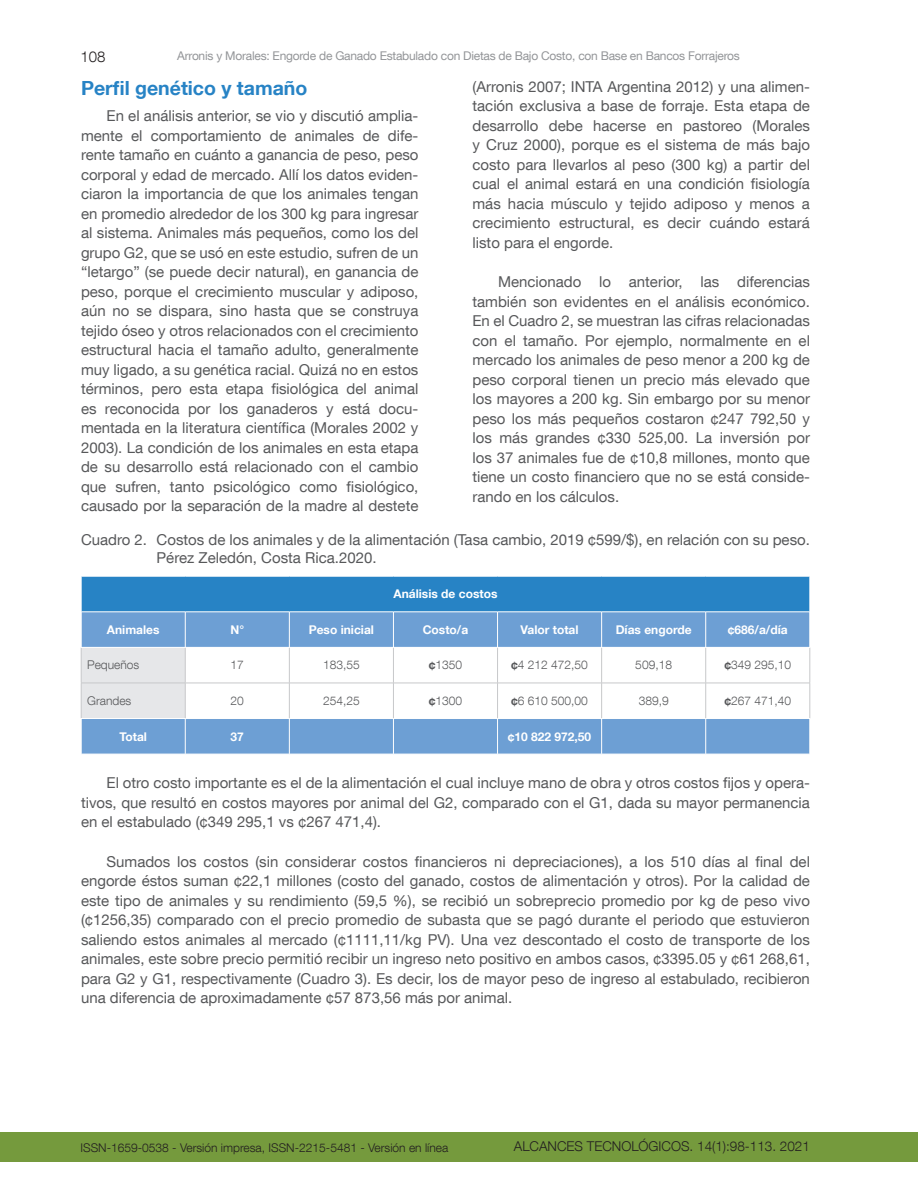
<style>
.page{position:relative;width:918px;height:1188px;background:#fff}
.page>*{position:absolute;margin:0;border:0;box-sizing:border-box;transform-origin:0 0}
.TIT_03{font:700 19.5px "Helvetica Neue LT Com";color:#2783c5}
._0_CUERPO_tab{font:15px/19.5px "Helvetica Neue LT Com";color:#57585a;text-align:justify}
.CUADRO_TIT{font:15px/18px "Helvetica Neue LT Com";color:#57585a}
.t1{font:300 15px "Helvetica Neue LT Com";color:#231f20}
.t2{font:300 13.5px "Helvetica Neue LT Com";color:#231f20}
.TIT_CUADRO_01{font:700 12px "Helvetica Neue LT Com";color:#fff}
.CUADRO_CUERPO{font:300 12px "Helvetica Neue LT Com";color:#57585a}
.t3{font:12px "Helvetica Neue LT Com";letter-spacing:-.02em;color:#939598}
.t4{font:300 12px "Helvetica Neue LT Com";color:#231f20}
.s1{font-weight:700}
</style>
<div class="page">
<div style="left:0;top:1132px;width:918px;height:30px;background:#759a3d"></div>
<div style="left:81px;top:576px;width:729px;height:36px;background:#2783c5"></div>
<div style="left:82px;top:613px;width:728px;height:141px;background:#6d9fd4"></div>
<div style="left:82px;top:648px;width:103px;height:70px;background:#e6e7e9"></div>
<svg style="left:186px;top:648px;width:624px;height:70px"></svg>
<hr style="left:289px;top:612px;width:1px;height:35px;background:#fff">
<hr style="left:393px;top:612px;width:1px;height:35px;background:#fff">
<hr style="left:497px;top:612px;width:1px;height:35px;background:#fff">
<hr style="left:601px;top:612px;width:1px;height:35px;background:#fff">
<hr style="left:705px;top:612px;width:1px;height:35px;background:#fff">
<hr style="left:289px;top:719px;width:1px;height:35px;background:#fff">
<hr style="left:393px;top:719px;width:1px;height:35px;background:#fff">
<hr style="left:497px;top:719px;width:1px;height:35px;background:#fff">
<hr style="left:601px;top:719px;width:1px;height:35px;background:#fff">
<hr style="left:705px;top:719px;width:1px;height:35px;background:#fff">
<hr style="left:289px;top:648px;width:1px;height:35px;background:#c7c8ca">
<hr style="left:393px;top:648px;width:1px;height:35px;background:#c7c8ca">
<hr style="left:497px;top:648px;width:1px;height:35px;background:#c7c8ca">
<hr style="left:601px;top:648px;width:1px;height:35px;background:#c7c8ca">
<hr style="left:705px;top:648px;width:1px;height:35px;background:#c7c8ca">
<hr style="left:81px;top:683px;width:104px;height:1px;background:#c7c8ca">
<hr style="left:185px;top:683px;width:104px;height:1px;background:#c7c8ca">
<hr style="left:289px;top:683px;width:104px;height:1px;background:#c7c8ca">
<hr style="left:289px;top:683px;width:1px;height:35px;background:#c7c8ca">
<hr style="left:393px;top:683px;width:105px;height:1px;background:#c7c8ca">
<hr style="left:393px;top:683px;width:1px;height:35px;background:#c7c8ca">
<hr style="left:498px;top:683px;width:104px;height:1px;background:#c7c8ca">
<hr style="left:497px;top:683px;width:1px;height:35px;background:#c7c8ca">
<hr style="left:602px;top:683px;width:104px;height:1px;background:#c7c8ca">
<hr style="left:601px;top:683px;width:1px;height:35px;background:#c7c8ca">
<hr style="left:706px;top:683px;width:104px;height:1px;background:#c7c8ca">
<hr style="left:705px;top:683px;width:1px;height:35px;background:#c7c8ca">
<hr style="left:810px;top:648px;width:1px;height:35px;background:#c7c8ca">
<hr style="left:810px;top:683px;width:1px;height:35px;background:#c7c8ca">
<hr style="left:185px;top:612px;width:1px;height:35px;background:#fff">
<hr style="left:185px;top:719px;width:1px;height:35px;background:#fff">
<hr style="left:81px;top:648px;width:1px;height:35px;background:#c7c8ca">
<hr style="left:185px;top:648px;width:1px;height:35px;background:#c7c8ca">
<hr style="left:81px;top:683px;width:1px;height:35px;background:#c7c8ca">
<hr style="left:185px;top:683px;width:1px;height:35px;background:#c7c8ca">
<hr style="left:81px;top:576px;width:104px;height:1px;background:#fff">
<hr style="left:81px;top:576px;width:1px;height:36px;background:#fff">
<hr style="left:185px;top:576px;width:104px;height:1px;background:#fff">
<hr style="left:289px;top:576px;width:104px;height:1px;background:#fff">
<hr style="left:393px;top:576px;width:105px;height:1px;background:#fff">
<hr style="left:498px;top:576px;width:104px;height:1px;background:#fff">
<hr style="left:602px;top:576px;width:104px;height:1px;background:#fff">
<hr style="left:706px;top:576px;width:104px;height:1px;background:#fff">
<hr style="left:81px;top:647px;width:104px;height:1px;background:#fff">
<hr style="left:185px;top:647px;width:104px;height:1px;background:#fff">
<hr style="left:289px;top:647px;width:104px;height:1px;background:#fff">
<hr style="left:393px;top:647px;width:105px;height:1px;background:#fff">
<hr style="left:498px;top:647px;width:104px;height:1px;background:#fff">
<hr style="left:602px;top:647px;width:104px;height:1px;background:#fff">
<hr style="left:706px;top:647px;width:104px;height:1px;background:#fff">
<hr style="left:81px;top:718px;width:104px;height:1px;background:#fff">
<hr style="left:185px;top:718px;width:104px;height:1px;background:#fff">
<hr style="left:289px;top:718px;width:104px;height:1px;background:#fff">
<hr style="left:393px;top:718px;width:105px;height:1px;background:#fff">
<hr style="left:498px;top:718px;width:104px;height:1px;background:#fff">
<hr style="left:602px;top:718px;width:104px;height:1px;background:#fff">
<hr style="left:706px;top:718px;width:104px;height:1px;background:#fff">
<p class="t1" style="left:80px;top:47px;width:27px">108</p>
<p class="t3" style="left:177px;top:49px;width:564px">Arronis y Morales: Engorde de Ganado Estabulado con Dietas de Bajo Costo, con Base en Bancos Forrajeros</p>
<p class="TIT_03" style="left:81px;top:76px;width:228px">Perfil genético y tamaño</p>
<p class="_0_CUERPO_tab" style="left:81px;top:106px;width:339px;text-indent:26px">En el análisis anterior, se vio y discutió amplia&shy;mente el comportamiento de animales de dife&shy;rente tamaño en cuánto a ganancia de peso, peso corporal y edad de mercado. Allí los datos eviden&shy;ciaron la importancia de que los animales tengan en promedio alrededor de los 300 kg para ingresar al sistema. Animales más pequeños, como los del grupo G2, que se usó en este estudio, sufren de un “letargo” (se puede decir natural), en ganancia de peso, porque el crecimiento muscular y adiposo, aún no se dispara, sino hasta que se construya tejido óseo y otros relacionados con el crecimiento estructural hacia el tamaño adulto, generalmente muy ligado, a su genética racial. Quizá no en estos términos, pero esta etapa fisiológica del animal es reconocida por los ganaderos y está docu&shy;mentada en la literatura científica (Morales 2002 y 2003). La condición de los animales en esta etapa de su desarrollo está relacionado con el cambio que sufren, tanto psicológico como fisiológico, causado por la separación de la madre al destete</p>
<p class="_0_CUERPO_tab" style="left:472px;top:76px;width:339px">(Arronis 2007; INTA Argentina 2012) y una alimen&shy;tación exclusiva a base de forraje. Esta etapa de desarrollo debe hacerse en pastoreo (Morales y Cruz 2000), porque es el sistema de más bajo costo para llevarlos al peso (300 kg) a partir del cual el animal estará en una condición fisiología más hacia músculo y tejido adiposo y menos a crecimiento estructural, es decir cuándo estará listo para el engorde.</p>
<p class="_0_CUERPO_tab" style="left:472px;top:272px;width:339px;text-indent:26px">Mencionado lo anterior, las diferencias también son evidentes en el análisis económico.<br>En el Cuadro 2, se muestran las cifras relacionadas con el tamaño. Por ejemplo, normalmente en el mercado los animales de peso menor a 200 kg de peso corporal tienen un precio más elevado que los mayores a 200 kg. Sin embargo por su menor peso los más pequeños costaron ¢247 792,50 y los más grandes ¢330 525,00. La inversión por los 37 animales fue de ¢10,8 millones, monto que tiene un costo financiero que no se está conside&shy;rando en los cálculos.</p>
<p class="CUADRO_TIT" style="left:157px;top:531px;width:655px;text-indent:-76px">Cuadro 2. Costos de los animales y de la alimentación (Tasa cambio, 2019 ¢599/$), en relación con su peso.<br>Pérez Zeledón, Costa Rica.2020.</p>
<p class="TIT_CUADRO_01" style="left:394px;top:586px;width:105px">Análisis de costos</p>
<p class="TIT_CUADRO_01" style="left:107px;top:622px;width:54px">Animales</p>
<p class="TIT_CUADRO_01" style="left:230px;top:622px;width:15px">N°</p>
<p class="TIT_CUADRO_01" style="left:309px;top:622px;width:67px">Peso inicial</p>
<p class="TIT_CUADRO_01" style="left:423px;top:622px;width:47px">Costo/a</p>
<p class="TIT_CUADRO_01" style="left:521px;top:622px;width:59px">Valor total</p>
<p class="TIT_CUADRO_01" style="left:616px;top:622px;width:77px">Días engorde</p>
<p class="TIT_CUADRO_01" style="left:728px;top:622px;width:61px">¢686/a/día</p>
<p class="CUADRO_CUERPO" style="left:87px;top:658px;width:54px">Pequeños</p>
<p class="CUADRO_CUERPO" style="left:231px;top:658px;width:15px">17</p>
<p class="CUADRO_CUERPO" style="left:323px;top:658px;width:38px">183,55</p>
<p class="CUADRO_CUERPO" style="left:429px;top:658px;width:35px"><span class="s1">¢</span>1350</p>
<p class="CUADRO_CUERPO" style="left:511px;top:658px;width:78px"><span class="s1">¢</span>4 212 472,50</p>
<p class="CUADRO_CUERPO" style="left:635px;top:658px;width:38px">509,18</p>
<p class="CUADRO_CUERPO" style="left:724px;top:658px;width:68px"><span class="s1">¢</span>349 295,10</p>
<p class="CUADRO_CUERPO" style="left:87px;top:693px;width:46px">Grandes</p>
<p class="CUADRO_CUERPO" style="left:231px;top:693px;width:15px">20</p>
<p class="CUADRO_CUERPO" style="left:323px;top:693px;width:38px">254,25</p>
<p class="CUADRO_CUERPO" style="left:429px;top:693px;width:35px"><span class="s1">¢</span>1300</p>
<p class="CUADRO_CUERPO" style="left:511px;top:693px;width:78px"><span class="s1">¢</span>6 610 500,00</p>
<p class="CUADRO_CUERPO" style="left:639px;top:693px;width:32px">389,9</p>
<p class="CUADRO_CUERPO" style="left:724px;top:693px;width:68px"><span class="s1">¢</span>267 471,40</p>
<p class="TIT_CUADRO_01" style="left:119px;top:729px;width:29px">Total</p>
<p class="TIT_CUADRO_01" style="left:231px;top:729px;width:15px">37</p>
<p class="TIT_CUADRO_01" style="left:508px;top:729px;width:85px">¢10 822 972,50</p>
<p class="_0_CUERPO_tab" style="left:81px;top:773px;width:731px;text-indent:26px">El otro costo importante es el de la alimentación el cual incluye mano de obra y otros costos fijos y opera&shy;tivos, que resultó en costos mayores por animal del G2, comparado con el G1, dada su mayor permanencia en el estabulado (¢349 295,1 vs ¢267 471,4).</p>
<p class="_0_CUERPO_tab" style="left:81px;top:851px;width:731px;text-indent:26px">Sumados los costos (sin considerar costos financieros ni depreciaciones), a los 510 días al final del engorde éstos suman ¢22,1 millones (costo del ganado, costos de alimentación y otros). Por la calidad de este tipo de animales y su rendimiento (59,5 %), se recibió un sobreprecio promedio por kg de peso vivo (¢1256,35) comparado con el precio promedio de subasta que se pagó durante el periodo que estuvieron saliendo estos animales al mercado (¢1111,11/kg PV). Una vez descontado el costo de transporte de los animales, este sobre precio permitió recibir un ingreso neto positivo en ambos casos, ¢3395.05 y ¢61 268,61, para G2 y G1, respectivamente (Cuadro 3). Es decir, los de mayor peso de ingreso al estabulado, recibieron una diferencia de aproximadamente ¢57 873,56 más por animal.</p>
<p class="t4" style="left:80px;top:1140px;width:369px">ISSN-1659-0538 - Versión impresa, ISSN-2215-5481 - Versión en línea</p>
<p class="t2" style="left:514px;top:1138px;width:298px">ALCANCES TECNOLÓGICOS. 14(1):98-113. 2021</p>
</div>
